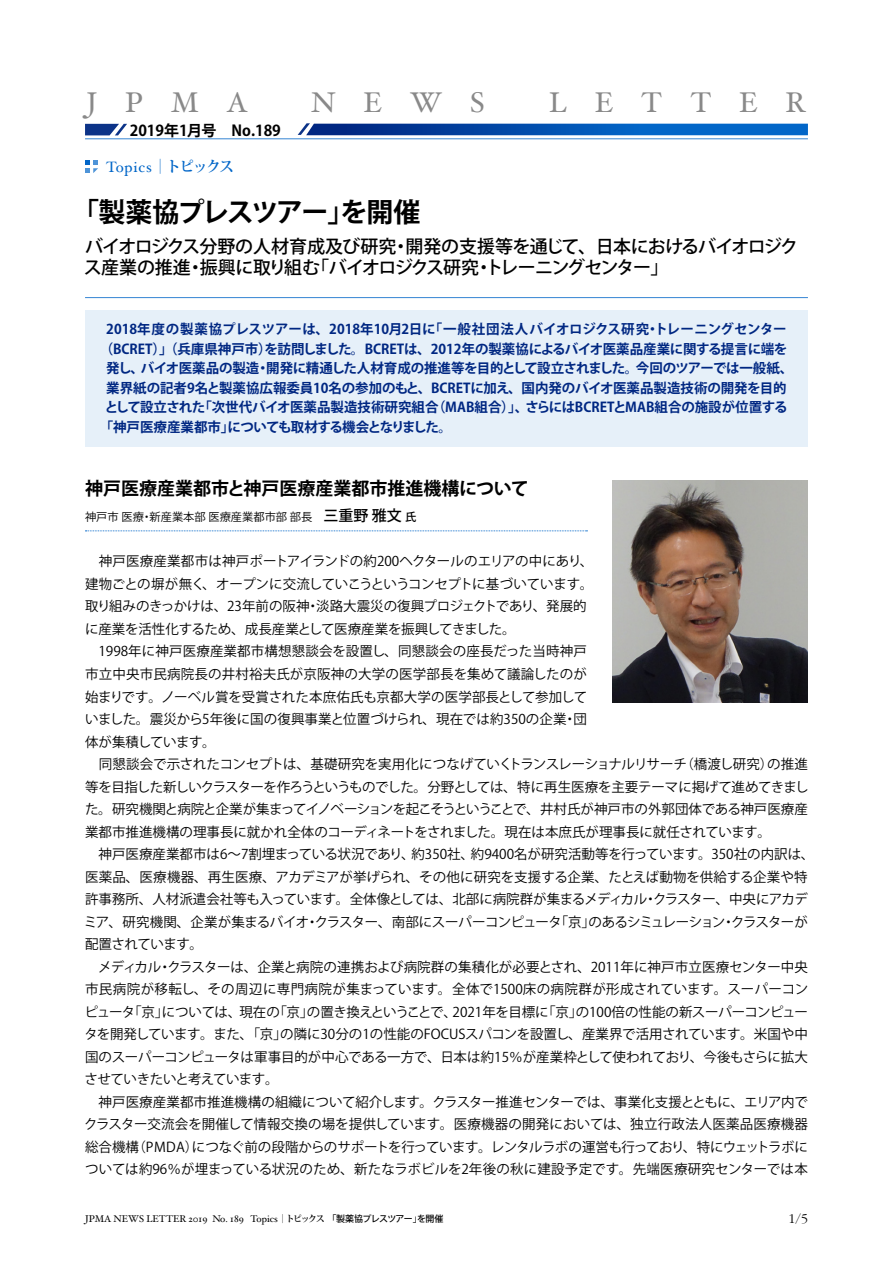
<style>
.page{position:relative;width:893px;height:1263px;background:#fff}
.page>*{position:absolute;margin:0;border:0;box-sizing:border-box;transform-origin:0 0}
.t1{font:28.5px "Hoefler Text";letter-spacing:.985em;color:#898989}
.t2{font:700 27px "Koz Go Pr 6 N";letter-spacing:-.07em;color:#000}
.t3{font:500 18px/21px "Koz Go Pr 6 N";letter-spacing:-.04em;color:#000}
.t4{font:700 18px "Koz Go Pr 6 N";color:#000}
.t5{font:700 15px "Koz Go Pr 6 N";color:#000}
.t6{font:15px "Hoefler Text";letter-spacing:.05em;color:#0266c8}
.t7{font:300 13.8px "Garamond";color:#000}
.t8{font:13.5px/22.5px "Koz Go Pr 6 N";color:#000}
.t9{font:700 13.5px "Koz Go Pr 6 N";color:#002782}
.t10{font:700 13.5px "Koz Go Pr 6 N";letter-spacing:-.025em;color:#002782}
.t11{font:700 13.5px "Koz Go Pr 6 N";letter-spacing:-.05em;color:#002782}
.t12{font:11.25px "Koz Go Pr 6 N";color:#000}
.t13{font:9.75px "Hoefler Text";color:#000}
.s1{font-family:"Koz Min Pr 6 N";font-weight:700}
.s2{font-weight:500;font-size:15px}
.s3{font-weight:500}
.s4{font-family:"Koz Min Pro";font-size:9px}
.s5{font-family:"Koz Min Pro";font-weight:700;font-size:9px}
.s6{font-family:"Koz Go Pr 6 N";font-weight:500;font-size:9px}
</style>
<div class="page">
<div style="left:85px;top:310px;width:723px;height:136px;background:#e6f0f9"></div>
<svg style="left:85px;top:530px;width:502px;height:1px"></svg>
<img style="left:612px;top:481px;width:196px;height:221px">
<svg style="left:85px;top:160px;width:13px;height:13px"></svg>
<svg style="left:85px;top:124px;width:42px;height:11px"></svg>
<svg style="left:298px;top:123px;width:510px;height:12px;background:#135ab3"></svg>
<hr style="left:85px;top:139px;width:723px;height:1px;background:#3585d3">
<hr style="left:85px;top:297px;width:723px;height:1px;background:#3585d3">
<h1 class="t1" style="left:87px;top:85px;width:163px">JPMA</h1>
<h1 class="t1" style="left:311px;top:85px;width:175px">NEWS</h1>
<h1 class="t1" style="left:549px;top:85px;width:259px">LETTER</h1>
<p class="t5" style="left:130px;top:122px;width:153px">2019年1月号　No.189</p>
<p class="t6" style="left:106px;top:158px;width:130px">Topics<span class="s1">｜トピックス</span></p>
<h2 class="t2" style="left:72px;top:196px;width:350px">「製薬協プレスツアー」を開催</h2>
<h3 class="t3" style="left:84px;top:236px;width:716px">バイオロジクス分野の人材育成及び研究・開発の支援等を通じて、日本におけるバイオロジクス産業の推進・振興に取り組む「バイオロジクス研究・トレーニングセンター」</h3>
<p class="t9" style="left:106px;top:322px;width:682px">2018年度の製薬協プレスツアーは、2018年10月2日に「一般社団法人バイオロジクス研究・トレーニングセンター</p>
<p class="t9" style="left:100px;top:341px;width:689px">（BCRET）」（兵庫県神戸市）を訪問しました。BCRETは、2012年の製薬協によるバイオ医薬品産業に関する提言に端を</p>
<p class="t10" style="left:106px;top:361px;width:688px">発し、バイオ医薬品の製造・開発に精通した人材育成の推進等を目的として設立されました。今回のツアーでは一般紙、</p>
<p class="t9" style="left:106px;top:380px;width:682px">業界紙の記者9名と製薬協広報委員10名の参加のもと、BCRETに加え、国内発のバイオ医薬品製造技術の開発を目的</p>
<p class="t9" style="left:105px;top:400px;width:684px">として設立された「次世代バイオ医薬品製造技術研究組合（MAB組合）」、さらにはBCRETとMAB組合の施設が位置する</p>
<p class="t11" style="left:100px;top:419px;width:354px">「神戸医療産業都市」についても取材する機会となりました。</p>
<h3 class="t4" style="left:85px;top:479px;width:445px">神戸医療産業都市と神戸医療産業都市推進機構について</h3>
<p class="t12" style="left:85px;top:511px;width:333px">神戸市 医療・新産業本部 医療産業都市部 部長　<span class="s2">三重野 雅文</span> <span class="s3">氏</span></p>
<p class="t8" style="left:84px;top:550px;width:732px">　神戸医療産業都市は神戸ポートアイランドの約200ヘクタールのエリアの中にあり、<br>建物ごとの塀が無く、オープンに交流していこうというコンセプトに基づいています。<br>取り組みのきっかけは、23年前の阪神・淡路大震災の復興プロジェクトであり、発展的<br>に産業を活性化するため、成長産業として医療産業を振興してきました。<br>　1998年に神戸医療産業都市構想懇談会を設置し、同懇談会の座長だった当時神戸<br>市立中央市民病院長の井村裕夫氏が京阪神の大学の医学部長を集めて議論したのが<br>始まりです。ノーベル賞を受賞された本庶佑氏も京都大学の医学部長として参加して<br>いました。震災から5年後に国の復興事業と位置づけられ、現在では約350の企業・団<br>体が集積しています。<br>　同懇談会で示されたコンセプトは、基礎研究を実用化につなげていくトランスレーショナルリサーチ（橋渡し研究）の推進等を目指した新しいクラスターを作ろうというものでした。分野としては、特に再生医療を主要テーマに掲げて進めてきました。研究機関と病院と企業が集まってイノベーションを起こそうということで、井村氏が神戸市の外郭団体である神戸医療産業都市推進機構の理事長に就かれ全体のコーディネートをされました。現在は本庶氏が理事長に就任されています。<br>　神戸医療産業都市は6〜7割埋まっている状況であり、約350社、約9400名が研究活動等を行っています。350社の内訳は、医薬品、医療機器、再生医療、アカデミアが挙げられ、その他に研究を支援する企業、たとえば動物を供給する企業や特許事務所、人材派遣会社等も入っています。全体像としては、北部に病院群が集まるメディカル・クラスター、中央にアカデミア、研究機関、企業が集まるバイオ・クラスター、南部にスーパーコンピュータ「京」のあるシミュレーション・クラスターが配置されています。<br>　メディカル・クラスターは、企業と病院の連携および病院群の集積化が必要とされ、2011年に神戸市立医療センター中央市民病院が移転し、その周辺に専門病院が集まっています。全体で1500床の病院群が形成されています。スーパーコンピュータ「京」については、現在の「京」の置き換えということで、2021年を目標に「京」の100倍の性能の新スーパーコンピュータを開発しています。また、「京」の隣に30分の1の性能のFOCUSスパコンを設置し、産業界で活用されています。米国や中国のスーパーコンピュータは軍事目的が中心である一方で、日本は約15％が産業枠として使われており、今後もさらに拡大させていきたいと考えています。<br>　神戸医療産業都市推進機構の組織について紹介します。クラスター推進センターでは、事業化支援とともに、エリア内でクラスター交流会を開催して情報交換の場を提供しています。医療機器の開発においては、独立行政法人医薬品医療機器総合機構（PMDA）につなぐ前の段階からのサポートを行っています。レンタルラボの運営も行っており、特にウェットラボについては約96％が埋まっている状況のため、新たなラボビルを2年後の秋に建設予定です。先端医療研究センターでは本</p>
<p class="t13" style="left:85px;top:1213px;width:360px">JPMA NEWS LETTER 2019 No. 189 Topics<span class="s4">｜</span><span class="s5">トピックス</span> <span class="s6">「製薬協プレスツアー」を開催</span></p>
<p class="t7" style="left:789px;top:1211px;width:21px">1/5</p>
</div>
